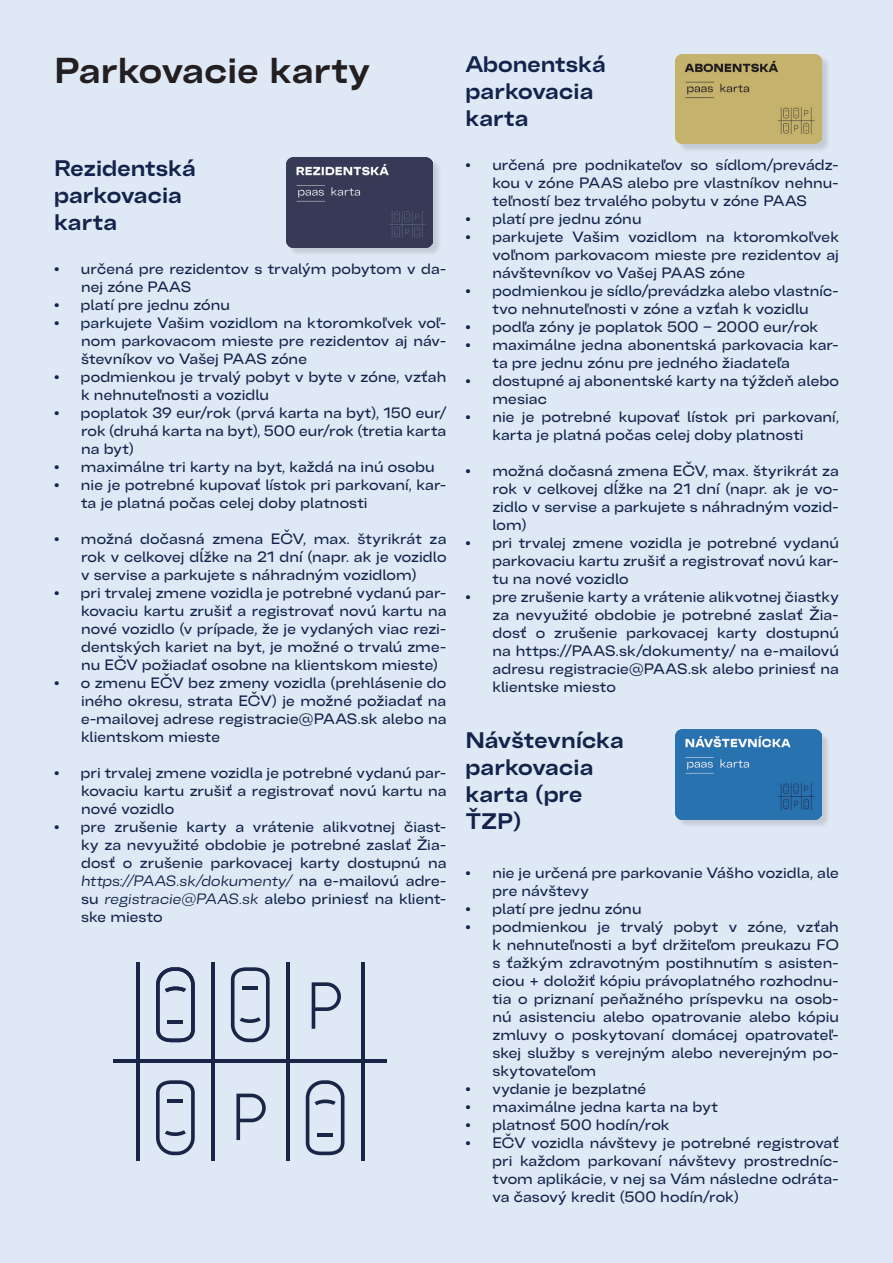
<style>
.page{position:relative;width:893px;height:1263px;background:#dfe9f5}
.page>*{position:absolute;margin:0;border:0;box-sizing:border-box;transform-origin:0 0}
.Paragraph_Style_2{font:700 36px "Belfast Grotesk";letter-spacing:.005em;color:#231f20}
.Paragraph_Style_4{font:700 22.5px/27px "Belfast Grotesk";letter-spacing:.005em;color:#14234b}
.Paragraph_Style_2-2{font:700 22.5px/27px "Belfast Grotesk";letter-spacing:.005em;color:#14234b}
.t1{font:500 15px/18px "Belfast Grotesk";letter-spacing:.005em;color:#14234b;text-align:justify}
.s1{font-weight:400;font-style:italic}
</style>
<div class="page">
<div style="left:288px;top:160px;width:154px;height:96px;background:#231f20;opacity:.15"></div>
<img style="left:287px;top:158px;width:146px;height:89px">
<div style="left:677px;top:55px;width:154px;height:98px;background:#231f20;opacity:.15"></div>
<img style="left:676px;top:54px;width:145px;height:89px">
<div style="left:677px;top:732px;width:154px;height:96px;background:#231f20;opacity:.15"></div>
<img style="left:676px;top:730px;width:145px;height:89px">
<hr style="left:114px;top:1059px;width:273px;height:4px;background:#1a2647">
<hr style="left:136px;top:962px;width:4px;height:199px;background:#1a2647">
<hr style="left:211px;top:962px;width:4px;height:199px;background:#1a2647">
<hr style="left:286px;top:962px;width:3px;height:199px;background:#1a2647">
<hr style="left:361px;top:962px;width:3px;height:199px;background:#1a2647">
<svg style="left:236px;top:1094px;width:30px;height:46px"></svg>
<svg style="left:312px;top:982px;width:29px;height:47px"></svg>
<svg style="left:156px;top:967px;width:39px;height:75px"></svg>
<hr style="left:168px;top:1020px;width:15px;height:4px;background:#1a2647">
<svg style="left:231px;top:967px;width:39px;height:75px"></svg>
<hr style="left:243px;top:986px;width:15px;height:3px;background:#1a2647">
<svg style="left:306px;top:1080px;width:38px;height:75px"></svg>
<hr style="left:317px;top:1133px;width:16px;height:4px;background:#1a2647">
<svg style="left:156px;top:1080px;width:39px;height:75px"></svg>
<hr style="left:168px;top:1099px;width:15px;height:3px;background:#1a2647">
<p class="Paragraph_Style_2" style="left:54px;top:40px;width:318px">Parkovacie karty</p>
<p class="Paragraph_Style_2-2" style="left:54px;top:153px;width:143px">Rezidentská parkovacia karta</p>
<p class="t1" style="left:81px;top:258px;width:367px;text-indent:-27px">• určená pre rezidentov s trvalým pobytom v da&shy;nej zóne PAAS</p>
<p class="t1" style="left:54px;top:294px;width:178px">• platí pre jednu zónu</p>
<p class="t1" style="left:81px;top:312px;width:367px;text-indent:-27px">• parkujete Vašim vozidlom na ktoromkoľvek voľ&shy;nom parkovacom mieste pre rezidentov aj náv&shy;števníkov vo Vašej PAAS zóne</p>
<p class="t1" style="left:81px;top:366px;width:367px;text-indent:-27px">• podmienkou je trvalý pobyt v byte v zóne, vzťah k nehnuteľnosti a vozidlu</p>
<p class="t1" style="left:81px;top:402px;width:367px;text-indent:-27px">• poplatok 39 eur/rok (prvá karta na byt), 150 eur/ rok (druhá karta na byt), 500 eur/rok (tretia karta na byt)</p>
<p class="t1" style="left:54px;top:456px;width:382px">• maximálne tri karty na byt, každá na inú osobu</p>
<p class="t1" style="left:81px;top:474px;width:367px;text-indent:-27px">• nie je potrebné kupovať lístok pri parkovaní, kar&shy;ta je platná počas celej doby platnosti</p>
<p class="t1" style="left:81px;top:528px;width:367px;text-indent:-27px">• možná dočasná zmena EČV, max. štyrikrát za rok v celkovej dĺžke na 21 dní (napr. ak je vozidlo v servise a parkujete s náhradným vozidlom)</p>
<p class="t1" style="left:81px;top:582px;width:367px;text-indent:-27px">• pri trvalej zmene vozidla je potrebné vydanú par&shy;kovaciu kartu zrušiť a registrovať novú kartu na nové vozidlo (v prípade, že je vydaných viac rezi&shy;dentských kariet na byt, je možné o trvalú zme&shy;nu EČV požiadať osobne na klientskom mieste)</p>
<p class="t1" style="left:81px;top:672px;width:367px;text-indent:-27px">• o zmenu EČV bez zmeny vozidla (prehlásenie do iného okresu, strata EČV) je možné požiadať na e-mailovej adrese registracie@PAAS.sk alebo na klientskom mieste</p>
<p class="t1" style="left:81px;top:762px;width:367px;text-indent:-27px">• pri trvalej zmene vozidla je potrebné vydanú par&shy;kovaciu kartu zrušiť a registrovať novú kartu na nové vozidlo</p>
<p class="t1" style="left:81px;top:816px;width:367px;text-indent:-27px">• pre zrušenie karty a vrátenie alikvotnej čiast&shy;ky za nevyužité obdobie je potrebné zaslať Žia&shy;dosť o zrušenie parkovacej karty dostupnú na <span class="s1">https://PAAS.sk/dokumenty/</span> na e-mailovú adre&shy;su <span class="s1">registracie@PAAS.sk</span> alebo priniesť na klient&shy;ske miesto</p>
<p class="Paragraph_Style_4" style="left:465px;top:49px;width:142px">Abonentská parkovacia karta</p>
<p class="t1" style="left:492px;top:154px;width:348px;text-indent:-27px">• určená pre podnikateľov so sídlom/prevádz&shy;kou v zóne PAAS alebo pre vlastníkov nehnu&shy;teľností bez trvalého pobytu v zóne PAAS</p>
<p class="t1" style="left:465px;top:208px;width:178px">• platí pre jednu zónu</p>
<p class="t1" style="left:492px;top:226px;width:348px;text-indent:-27px">• parkujete Vašim vozidlom na ktoromkoľvek voľnom parkovacom mieste pre rezidentov aj návštevníkov vo Vašej PAAS zóne</p>
<p class="t1" style="left:465px;top:280px;width:375px;text-align:center">• podmienkou je sídlo/prevádzka alebo vlastníc&shy;tvo nehnuteľnosti v zóne a vzťah k vozidlu</p>
<p class="t1" style="left:465px;top:316px;width:354px">• podľa zóny je poplatok 500 – 2000 eur/rok</p>
<p class="t1" style="left:492px;top:334px;width:348px;text-indent:-27px">• maximálne jedna abonentská parkovacia kar&shy;ta pre jednu zónu pre jedného žiadateľa</p>
<p class="t1" style="left:492px;top:370px;width:348px;text-indent:-27px">• dostupné aj abonentské karty na týždeň alebo mesiac</p>
<p class="t1" style="left:465px;top:406px;width:375px;text-align:center">• nie je potrebné kupovať lístok pri parkovaní, karta je platná počas celej doby platnosti</p>
<p class="t1" style="left:492px;top:460px;width:348px;text-indent:-27px">• možná dočasná zmena EČV, max. štyrikrát za rok v celkovej dĺžke na 21 dní (napr. ak je vo&shy;zidlo v servise a parkujete s náhradným vozid&shy;lom)</p>
<p class="t1" style="left:492px;top:532px;width:348px;text-indent:-27px">• pri trvalej zmene vozidla je potrebné vydanú parkovaciu kartu zrušiť a registrovať novú kar&shy;tu na nové vozidlo</p>
<p class="t1" style="left:492px;top:586px;width:348px;text-indent:-27px">• pre zrušenie karty a vrátenie alikvotnej čiastky za nevyužité obdobie je potrebné zaslať Žia&shy;dosť o zrušenie parkovacej karty dostupnú na https://PAAS.sk/dokumenty/ na e-mailovú adresu registracie@PAAS.sk alebo priniesť na klientske miesto</p>
<p class="Paragraph_Style_4" style="left:465px;top:725px;width:160px">Návštevnícka parkovacia karta (pre<br>ŤZP)</p>
<p class="t1" style="left:492px;top:863px;width:348px;text-indent:-27px">• nie je určená pre parkovanie Vášho vozidla, ale pre návštevy</p>
<p class="t1" style="left:465px;top:899px;width:178px">• platí pre jednu zónu</p>
<p class="t1" style="left:492px;top:917px;width:348px;text-align:left;text-indent:-27px">• podmienkou je trvalý pobyt v zóne, vzťah k nehnuteľnosti a byť držiteľom preukazu FO s ťažkým zdravotným postihnutím s asisten&shy;ciou + doložiť kópiu právoplatného rozhodnu&shy;tia o priznaní peňažného príspevku na osob&shy;nú asistenciu alebo opatrovanie alebo kópiu zmluvy o poskytovaní domácej opatrovateľ&shy;skej služby s verejným alebo neverejným po&shy;skytovateľom</p>
<p class="t1" style="left:465px;top:1079px;width:182px">• vydanie je bezplatné</p>
<p class="t1" style="left:465px;top:1097px;width:254px">• maximálne jedna karta na byt</p>
<p class="t1" style="left:465px;top:1115px;width:206px">• platnosť 500 hodín/rok</p>
<p class="t1" style="left:492px;top:1133px;width:348px;text-indent:-27px">• EČV vozidla návštevy je potrebné registrovať pri každom parkovaní návštevy prostredníc&shy;tvom aplikácie, v nej sa Vám následne odráta&shy;va časový kredit (500 hodín/rok)</p>
</div>
